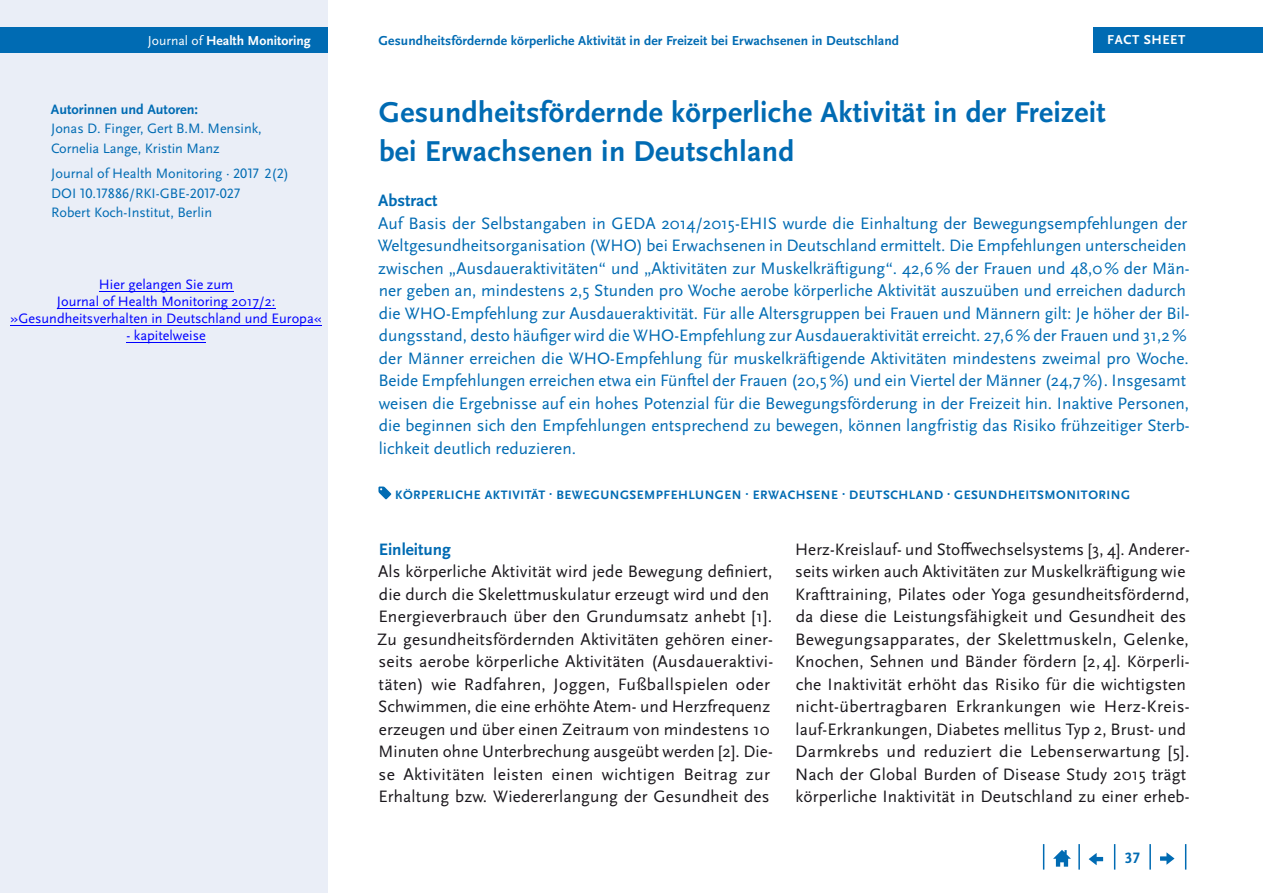
<style>
.page{position:relative;width:1263px;height:893px;background:#fff}
.page>*{position:absolute;margin:0;border:0;box-sizing:border-box;transform-origin:0 0}
.t1{font:700 30px/39px "Scala Sans Pro";letter-spacing:.01em;color:#006bb3}
.Copy{font:17.25px/22.5px "Scala Sans Pro";letter-spacing:.01em;color:#1a171c}
.Abstract{font:17.25px/22.5px "Scala Sans Pro";color:#006bb3}
.t2{font:700 17.25px "Scala Sans Pro";color:#006bb3}
.t3{font:700 15.75px "Scala Sans Pro";color:#006bb3}
.Box_Text{font:14.25px/19.5px "Scala Sans Pro";color:#006bb3}
.t4{font:14.25px/17.1px "Scala Sans Pro";color:#00f;text-align:center}
.Box_Text-2{font:700 14.25px "Scala Sans Pro";color:#006bb3}
.t5{font:700 13.65px "Scala Sans Pro";letter-spacing:.01em;color:#006bb3}
.t6{font:700 13.65px "Scala Sans Pro";color:#fff}
.t7{font:700 13.5px "Scala Sans Pro";letter-spacing:.04em;color:#fff}
.t8{font:700 12.75px "Scala Sans Pro";letter-spacing:.04em;color:#006bb3}
.s1{font-weight:400}
</style>
<div class="page">
<div style="left:0;top:0;width:327px;height:893px;background:#eaeef7"></div>
<div style="left:1093px;top:28px;width:170px;height:25px;background:#006bb3"></div>
<div style="left:0;top:28px;width:327px;height:25px;background:#006bb3"></div>
<svg style="left:1185px;top:844px;width:1px;height:26px"></svg>
<hr style="left:1149px;top:844px;width:2px;height:26px;background:#006bb3">
<svg style="left:1114px;top:844px;width:1px;height:26px"></svg>
<hr style="left:1078px;top:844px;width:2px;height:26px;background:#006bb3">
<svg style="left:1043px;top:844px;width:1px;height:26px"></svg>
<svg style="left:1053px;top:850px;width:18px;height:17px"></svg>
<svg style="left:1089px;top:853px;width:14px;height:12px"></svg>
<svg style="left:1160px;top:852px;width:14px;height:13px"></svg>
<svg style="left:378px;top:487px;width:13px;height:12px"></svg>
<hr style="left:126px;top:342px;width:80px;height:1px;background:#00f">
<hr style="left:10px;top:325px;width:312px;height:1px;background:#00f">
<hr style="left:57px;top:308px;width:218px;height:1px;background:#00f">
<hr style="left:99px;top:291px;width:134px;height:1px;background:#00f">
<p class="t6" style="left:148px;top:33px;width:164px"><span class="s1">Journal of</span> Health Monitoring</p>
<p class="t5" style="left:378px;top:33px;width:522px">Gesundheitsfördernde körperliche Aktivität in der Freizeit bei Erwachsenen in Deutschland</p>
<p class="t7" style="left:1107px;top:32px;width:80px">FACT SHEET</p>
<p class="Box_Text-2" style="left:51px;top:101px;width:149px">Autorinnen und Autoren:</p>
<p class="Box_Text" style="left:51px;top:119px;width:212px">Jonas D. Finger, Gert B.M. Mensink,</p>
<p class="Box_Text" style="left:51px;top:138px;width:170px">Cornelia Lange, Kristin Manz</p>
<p class="Box_Text" style="left:51px;top:164px;width:239px">Journal of Health Monitoring · 2017 2(2)<br>DOI 10.17886/RKI-GBE-2017-027</p>
<p class="Box_Text" style="left:51px;top:203px;width:162px">Robert Koch-Institut, Berlin</p>
<p class="t4" style="left:10px;top:275px;width:313px">Hier gelangen Sie zum<br>Journal of Health Monitoring 2017/2: »Gesundheitsverhalten in Deutschland und Europa«</p>
<p class="t4" style="left:126px;top:327px;width:81px">- kapitelweise</p>
<h1 class="t1" style="left:379px;top:93px;width:728px">Gesundheitsfördernde körperliche Aktivität in der Freizeit bei Erwachsenen in Deutschland</h1>
<h2 class="t2" style="left:378px;top:190px;width:61px">Abstract</h2>
<p class="Abstract" style="left:378px;top:212px;width:813px">Auf Basis der Selbstangaben in GEDA 2014/2015-EHIS wurde die Einhaltung der Bewegungsempfehlungen der Weltgesundheitsorganisation (WHO) bei Erwachsenen in Deutschland ermittelt. Die Empfehlungen unterscheiden zwischen „Ausdaueraktivitäten“ und „Aktivitäten zur Muskelkräftigung“. 42,6% der Frauen und 48,0% der Män&shy;ner geben an, mindestens 2,5 Stunden pro Woche aerobe körperliche Aktivität auszuüben und erreichen dadurch die WHO-Empfehlung zur Ausdaueraktivität. Für alle Altersgruppen bei Frauen und Männern gilt: Je höher der Bil&shy;dungsstand, desto häufiger wird die WHO-Empfehlung zur Ausdaueraktivität erreicht. 27,6% der Frauen und 31,2% der Männer erreichen die WHO-Empfehlung für muskelkräftigende Aktivitäten mindestens zweimal pro Woche.<br>Beide Empfehlungen erreichen etwa ein Fünftel der Frauen (20,5%) und ein Viertel der Männer (24,7%). Insgesamt weisen die Ergebnisse auf ein hohes Potenzial für die Bewegungsförderung in der Freizeit hin. Inaktive Personen, die beginnen sich den Empfehlungen entsprechend zu bewegen, können langfristig das Risiko frühzeitiger Sterb&shy;lichkeit deutlich reduzieren.</p>
<p class="t8" style="left:395px;top:487px;width:736px">KÖRPERLICHE AKTIVITÄT · BEWEGUNGSEMPFEHLUNGEN · ERWACHSENE · DEUTSCHLAND · GESUNDHEITSMONITORING</p>
<h2 class="t2" style="left:379px;top:539px;width:74px">Einleitung</h2>
<p class="Copy" style="left:377px;top:560px;width:397px">Als körperliche Aktivität wird jede Bewegung definiert, die durch die Skelettmuskulatur erzeugt wird und den Energieverbrauch über den Grundumsatz anhebt [1].<br>Zu gesundheitsfördernden Aktivitäten gehören einer&shy;seits aerobe körperliche Aktivitäten (Ausdaueraktivi&shy;täten) wie Radfahren, Joggen, Fußballspielen oder Schwimmen, die eine erhöhte Atem- und Herzfrequenz erzeugen und über einen Zeitraum von mindestens 10<br>Minuten ohne Unterbrechung ausgeübt werden [2]. Die&shy;se Aktivitäten leisten einen wichtigen Beitrag zur Erhaltung bzw. Wiedererlangung der Gesundheit des</p>
<p class="Copy" style="left:795px;top:538px;width:396px">Herz-Kreislauf- und Stoffwechselsystems [3, 4]. Anderer&shy;seits wirken auch Aktivitäten zur Muskelkräftigung wie Krafttraining, Pilates oder Yoga gesundheitsfördernd, da diese die Leistungsfähigkeit und Gesundheit des Bewegungsapparates, der Skelettmuskeln, Gelenke, Knochen, Sehnen und Bänder fördern [2, 4]. Körperli&shy;che Inaktivität erhöht das Risiko für die wichtigsten nicht-übertragbaren Erkrankungen wie Herz-Kreis&shy;lauf-Erkrankungen, Diabetes mellitus Typ 2, Brust- und Darmkrebs und reduziert die Lebenserwartung [5].<br>Nach der Global Burden of Disease Study 2015 trägt körperliche Inaktivität in Deutschland zu einer erheb-</p>
<p class="t3" style="left:1125px;top:849px;width:16px">37</p>
</div>
